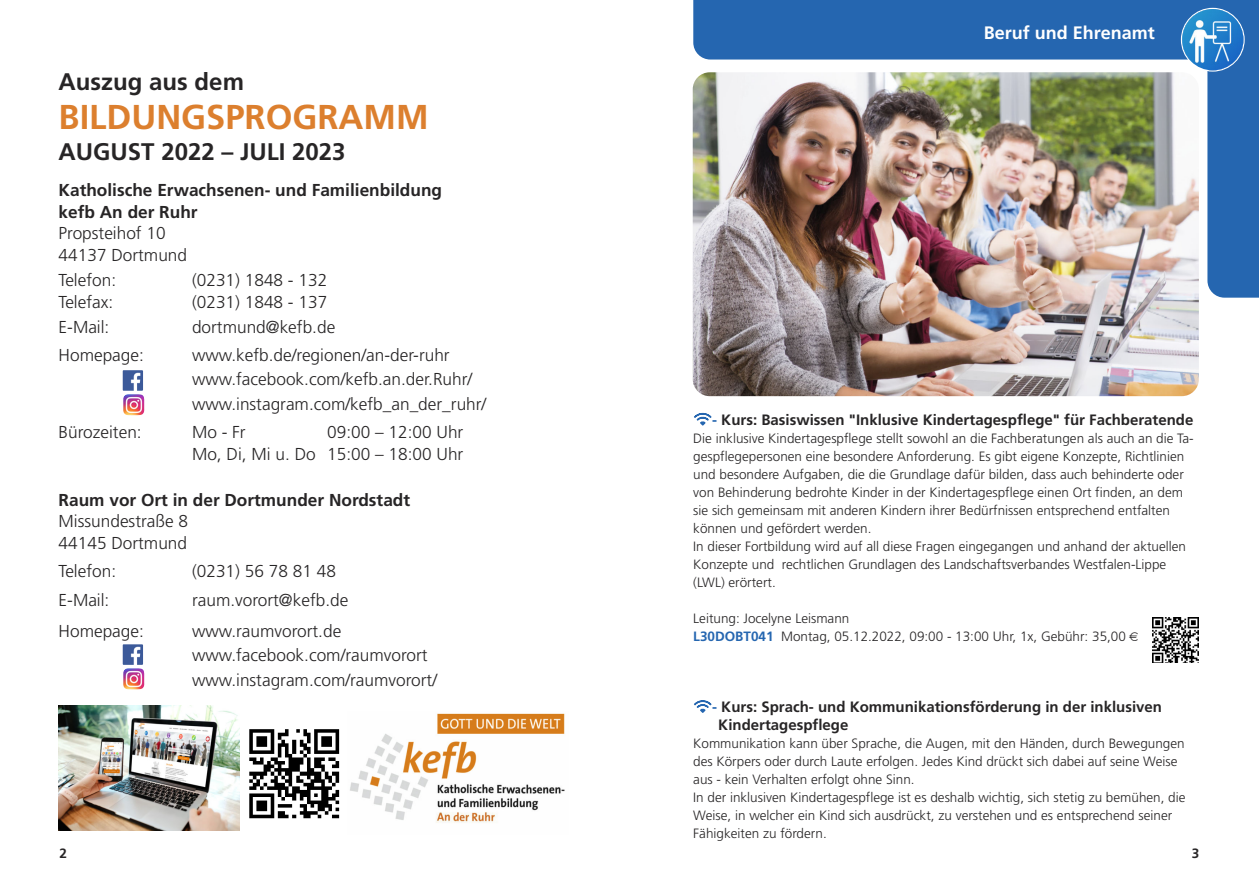
<style>
.page{position:relative;width:1259px;height:893px;background:#fff}
.page>*{position:absolute;margin:0;border:0;box-sizing:border-box;transform-origin:0 0}
.t1{font:700 34.5px "Frutiger";color:#dc7f2e}
.t2{font:700 24px "Frutiger";color:#272526}
.t3{font:700 18px "Frutiger";color:#fff}
.t4{font:300 17.25px/24.8px "Frutiger";color:#272526}
.t5{font:700 17.25px/21.8px "Frutiger";color:#272526}
.t6{font:700 15px/18px "Frutiger";color:#272526}
.t7{font:300 13.5px/18px "Frutiger";color:#272526}
.t8{font:700 13.5px "Frutiger";color:#272526}
.s1{color:#2566b0}
.s2{font-weight:700;color:#2566b0}
</style>
<div class="page">
<svg style="left:693px;top:0;width:566px;height:298px"></svg>
<img style="left:1182px;top:9px;width:61px;height:61px">
<img style="left:1152px;top:617px;width:46px;height:45px">
<img style="left:350px;top:713px;width:215px;height:110px">
<img style="left:59px;top:705px;width:180px;height:125px">
<img style="left:249px;top:729px;width:91px;height:90px">
<img style="left:123px;top:370px;width:20px;height:21px">
<img style="left:123px;top:394px;width:21px;height:21px">
<img style="left:123px;top:644px;width:20px;height:21px">
<img style="left:123px;top:668px;width:21px;height:21px">
<img style="left:693px;top:72px;width:505px;height:324px;border-radius:17px">
<h2 class="t2" style="left:59px;top:72px;width:187px">Auszug aus dem</h2>
<h1 class="t1" style="left:59px;top:103px;width:371px">BILDUNGSPROGRAMM</h1>
<h2 class="t2" style="left:59px;top:142px;width:288px">AUGUST 2022 – JULI 2023</h2>
<p class="t5" style="left:59px;top:180px;width:385px">Katholische Erwachsenen- und Familienbildung kefb An der Ruhr</p>
<p class="t4" style="left:59px;top:224px;width:130px;line-height:21.8px">Propsteihof 10<br>44137 Dortmund</p>
<p class="t4" style="left:59px;top:269px;width:59px">Telefon:</p>
<p class="t4" style="left:192px;top:269px;width:137px">(0231) 1848 - 132</p>
<p class="t4" style="left:59px;top:291px;width:56px">Telefax:</p>
<p class="t4" style="left:192px;top:291px;width:137px">(0231) 1848 - 137</p>
<p class="t4" style="left:59px;top:316px;width:52px">E-Mail:</p>
<p class="t4" style="left:192px;top:316px;width:145px">dortmund@kefb.de</p>
<p class="t4" style="left:59px;top:344px;width:87px">Homepage:</p>
<p class="t4" style="left:192px;top:344px;width:296px">www.kefb.de/regionen/an-der-ruhr www.facebook.com/kefb.an.der.Ruhr/ www.instagram.com/kefb_an_der_ruhr/</p>
<p class="t4" style="left:59px;top:421px;width:85px">Bürozeiten:</p>
<p class="t4" style="left:192px;top:421px;width:55px">Mo - Fr</p>
<p class="t4" style="left:192px;top:423px;width:273px;line-height:21.8px;text-align:right">09:00 – 12:00 Uhr<br>Mo, Di, Mi u. Do 15:00 – 18:00 Uhr</p>
<p class="t5" style="left:59px;top:490px;width:353px">Raum vor Ort in der Dortmunder Nordstadt</p>
<p class="t4" style="left:59px;top:512px;width:131px;line-height:21.8px">Missundestraße 8<br>44145 Dortmund</p>
<p class="t4" style="left:59px;top:560px;width:59px">Telefon:</p>
<p class="t4" style="left:192px;top:560px;width:145px">(0231) 56 78 81 48</p>
<p class="t4" style="left:59px;top:588px;width:52px">E-Mail:</p>
<p class="t4" style="left:192px;top:588px;width:158px">raum.vorort@kefb.de</p>
<p class="t4" style="left:59px;top:620px;width:87px">Homepage:</p>
<p class="t4" style="left:192px;top:620px;width:247px">www.raumvorort.de www.facebook.com/raumvorort www.instagram.com/raumvorort/</p>
<h3 class="t3" style="left:984px;top:26px;width:172px">Beruf und Ehrenamt</h3>
<p class="t6" style="left:712px;top:412px;width:483px"><span class="s1">-</span> Kurs: Basiswissen "Inklusive Kindertagespflege" für Fachberatende</p>
<p class="t7" style="left:693px;top:430px;width:502px">Die inklusive Kindertagespflege stellt sowohl an die Fachberatungen als auch an die Ta&shy;gespflegepersonen eine besondere Anforderung. Es gibt eigene Konzepte, Richtlinien und besondere Aufgaben, die die Grundlage dafür bilden, dass auch behinderte oder von Behinderung bedrohte Kinder in der Kindertagespflege einen Ort finden, an dem sie sich gemeinsam mit anderen Kindern ihrer Bedürfnissen entsprechend entfalten können und gefördert werden.<br>In dieser Fortbildung wird auf all diese Fragen eingegangen und anhand der aktuellen Konzepte und rechtlichen Grundlagen des Landschaftsverbandes Westfalen-Lippe (LWL) erörtert.</p>
<p class="t7" style="left:693px;top:610px;width:434px">Leitung: Jocelyne Leismann<br><span class="s2">L30DOBT041</span> Montag, 05.12.2022, 09:00 - 13:00 Uhr, 1x, Gebühr: 35,00</p>
<p class="t6" style="left:718px;top:699px;width:445px;text-indent:-6px"><span class="s1">-</span> Kurs: Sprach- und Kommunikationsförderung in der inklusiven<br>Kindertagespflege</p>
<p class="t7" style="left:693px;top:736px;width:494px">Kommunikation kann über Sprache, die Augen, mit den Händen, durch Bewegungen des Körpers oder durch Laute erfolgen. Jedes Kind drückt sich dabei auf seine Weise aus - kein Verhalten erfolgt ohne Sinn.<br>In der inklusiven Kindertagespflege ist es deshalb wichtig, sich stetig zu bemühen, die Weise, in welcher ein Kind sich ausdrückt, zu verstehen und es entsprechend seiner Fähigkeiten zu fördern.</p>
<p class="t8" style="left:60px;top:847px;width:9px">2</p>
<p class="t8" style="left:1192px;top:847px;width:9px">3</p>
</div>
